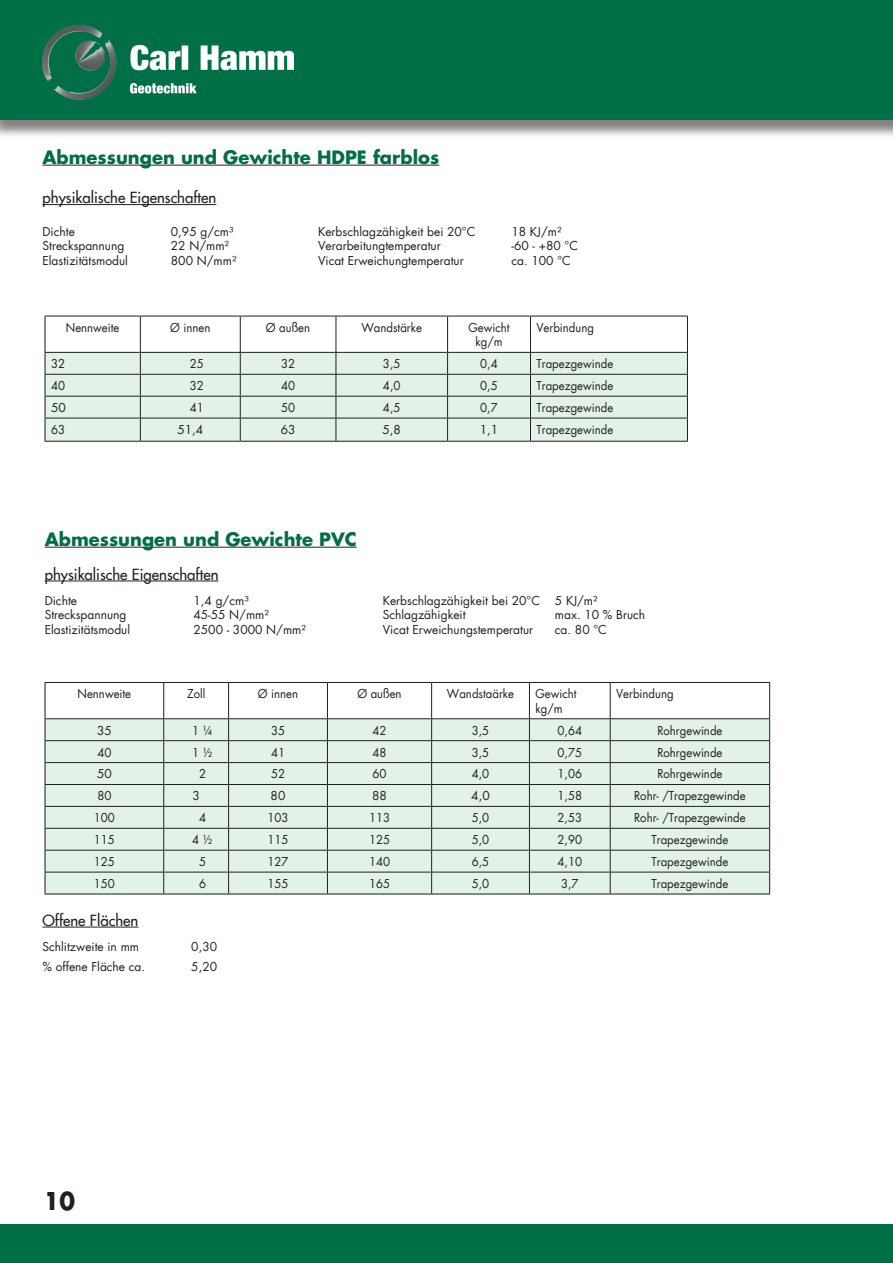
<style>
.page{position:relative;width:893px;height:1263px;background:#fff}
.page>*{position:absolute;margin:0;border:0;box-sizing:border-box;transform-origin:0 0}
.t1{font:700 24px "Futura";color:#231f20;scale:.95 1}
.t2{font:700 18px "Futura";color:#016f45}
.t3{font:15px "Futura";color:#231f20}
.allg__Text{font:12px/14.4px "Futura";color:#231f20;scale:.95 1}
.allg__Text-2{font:12px "Futura";color:#231f20}
</style>
<div class="page">
<div style="left:0;top:2px;width:893px;height:136px;background:#231f20;opacity:.34"></div>
<div style="left:0;top:0;width:893px;height:119px;background:#016f45"></div>
<div style="left:0;top:1225px;width:893px;height:38px;background:#016f45"></div>
<img style="left:43px;top:26px;width:250px;height:74px">
<hr style="left:42px;top:204px;width:174px;height:1px;background:#231f20">
<hr style="left:42px;top:165px;width:397px;height:1px;background:#231f20">
<hr style="left:45px;top:581px;width:174px;height:1px;background:#231f20">
<hr style="left:42px;top:927px;width:96px;height:1px;background:#231f20">
<hr style="left:45px;top:547px;width:312px;height:1px;background:#231f20">
<svg style="left:45px;top:682px;width:725px;height:212px"></svg>
<hr style="left:45px;top:894px;width:119px;height:1px;background:#231f20">
<hr style="left:164px;top:894px;width:65px;height:1px;background:#231f20">
<hr style="left:229px;top:894px;width:98px;height:1px;background:#231f20">
<hr style="left:327px;top:894px;width:105px;height:1px;background:#231f20">
<hr style="left:432px;top:894px;width:97px;height:1px;background:#231f20">
<hr style="left:529px;top:894px;width:81px;height:1px;background:#231f20">
<hr style="left:610px;top:894px;width:160px;height:1px;background:#231f20">
<svg style="left:45px;top:316px;width:643px;height:125px"></svg>
<hr style="left:45px;top:441px;width:95px;height:1px;background:#231f20">
<hr style="left:140px;top:441px;width:100px;height:1px;background:#231f20">
<hr style="left:240px;top:441px;width:96px;height:1px;background:#231f20">
<hr style="left:336px;top:441px;width:112px;height:1px;background:#231f20">
<hr style="left:448px;top:441px;width:82px;height:1px;background:#231f20">
<hr style="left:530px;top:441px;width:158px;height:1px;background:#231f20">
<p class="t2" style="left:42px;top:145px;width:398px">Abmessungen und Gewichte HDPE farblos</p>
<p class="t3" style="left:42px;top:189px;width:175px">physikalische Eigenschaften</p>
<p class="allg__Text-2" style="left:42px;top:224px;width:34px">Dichte</p>
<p class="allg__Text-2" style="left:171px;top:224px;width:64px">0,95 g/cm³</p>
<p class="allg__Text-2" style="left:318px;top:224px;width:159px">Kerbschlagzähigkeit bei 20°C</p>
<p class="allg__Text-2" style="left:511px;top:224px;width:52px">18 KJ/m²</p>
<p class="allg__Text-2" style="left:42px;top:238px;width:83px">Streckspannung</p>
<p class="allg__Text-2" style="left:171px;top:238px;width:60px">22 N/mm²</p>
<p class="allg__Text-2" style="left:318px;top:238px;width:124px">Verarbeitungtemperatur</p>
<p class="allg__Text-2" style="left:511px;top:238px;width:68px">-60 - +80 °C</p>
<p class="allg__Text-2" style="left:42px;top:253px;width:87px">Elastizitätsmodul</p>
<p class="allg__Text-2" style="left:171px;top:253px;width:67px">800 N/mm²</p>
<p class="allg__Text-2" style="left:318px;top:253px;width:147px">Vicat Erweichungtemperatur</p>
<p class="allg__Text-2" style="left:511px;top:253px;width:61px">ca. 100 °C</p>
<p class="allg__Text" style="left:66px;top:320px;width:58px">Nennweite</p>
<p class="allg__Text" style="left:170px;top:320px;width:44px">Ø innen</p>
<p class="allg__Text" style="left:266px;top:320px;width:48px">Ø außen</p>
<p class="allg__Text" style="left:361px;top:320px;width:65px">Wandstärke</p>
<p class="allg__Text" style="left:468px;top:320px;width:45px;text-align:center">Gewicht kg/m</p>
<p class="allg__Text" style="left:536px;top:320px;width:62px">Verbindung</p>
<p class="allg__Text" style="left:51px;top:357px;width:16px">32</p>
<p class="allg__Text" style="left:190px;top:357px;width:16px">25</p>
<p class="allg__Text" style="left:281px;top:357px;width:16px">32</p>
<p class="allg__Text" style="left:383px;top:357px;width:20px">3,5</p>
<p class="allg__Text" style="left:480px;top:357px;width:20px">0,4</p>
<p class="allg__Text" style="left:536px;top:357px;width:82px">Trapezgewinde</p>
<p class="allg__Text" style="left:51px;top:379px;width:16px">40</p>
<p class="allg__Text" style="left:190px;top:379px;width:16px">32</p>
<p class="allg__Text" style="left:281px;top:379px;width:16px">40</p>
<p class="allg__Text" style="left:383px;top:379px;width:20px">4,0</p>
<p class="allg__Text" style="left:480px;top:379px;width:20px">0,5</p>
<p class="allg__Text" style="left:536px;top:379px;width:82px">Trapezgewinde</p>
<p class="allg__Text-2" style="left:51px;top:400px;width:16px">50</p>
<p class="allg__Text" style="left:190px;top:401px;width:16px">41</p>
<p class="allg__Text" style="left:281px;top:401px;width:16px">50</p>
<p class="allg__Text" style="left:383px;top:401px;width:20px">4,5</p>
<p class="allg__Text" style="left:480px;top:401px;width:20px">0,7</p>
<p class="allg__Text" style="left:536px;top:401px;width:82px">Trapezgewinde</p>
<p class="allg__Text" style="left:51px;top:422px;width:16px">63</p>
<p class="allg__Text-2" style="left:177px;top:422px;width:27px">51,4</p>
<p class="allg__Text-2" style="left:281px;top:422px;width:16px">63</p>
<p class="allg__Text-2" style="left:382px;top:422px;width:20px">5,8</p>
<p class="allg__Text-2" style="left:480px;top:422px;width:20px">1,1</p>
<p class="allg__Text" style="left:536px;top:422px;width:82px">Trapezgewinde</p>
<p class="t2" style="left:45px;top:527px;width:313px">Abmessungen und Gewichte PVC</p>
<p class="t3" style="left:45px;top:565px;width:175px">physikalische Eigenschaften</p>
<p class="allg__Text-2" style="left:45px;top:593px;width:34px">Dichte</p>
<p class="allg__Text-2" style="left:193px;top:593px;width:57px">1,4 g/cm³</p>
<p class="allg__Text-2" style="left:383px;top:593px;width:216px">Kerbschlagzähigkeit bei 20°C 5 KJ/m²</p>
<p class="allg__Text-2" style="left:45px;top:607px;width:83px">Streckspannung</p>
<p class="allg__Text-2" style="left:193px;top:607px;width:77px">45-55 N/mm²</p>
<p class="allg__Text-2" style="left:383px;top:607px;width:84px">Schlagzähigkeit</p>
<p class="allg__Text-2" style="left:555px;top:607px;width:92px">max. 10 % Bruch</p>
<p class="allg__Text-2" style="left:45px;top:622px;width:87px">Elastizitätsmodul</p>
<p class="allg__Text-2" style="left:193px;top:622px;width:114px">2500 - 3000 N/mm²</p>
<p class="allg__Text-2" style="left:383px;top:622px;width:152px">Vicat Erweichungstemperatur</p>
<p class="allg__Text-2" style="left:555px;top:622px;width:53px">ca. 80 °C</p>
<p class="allg__Text" style="left:78px;top:687px;width:58px">Nennweite</p>
<p class="allg__Text" style="left:187px;top:687px;width:21px">Zoll</p>
<p class="allg__Text" style="left:258px;top:687px;width:44px">Ø innen</p>
<p class="allg__Text" style="left:357px;top:687px;width:48px">Ø außen</p>
<p class="allg__Text" style="left:447px;top:687px;width:72px">Wandstaärke</p>
<p class="allg__Text" style="left:535px;top:687px;width:45px">Gewicht kg/m</p>
<p class="allg__Text" style="left:616px;top:687px;width:62px">Verbindung</p>
<p class="allg__Text-2" style="left:97px;top:723px;width:16px">35</p>
<p class="allg__Text" style="left:192px;top:723px;width:24px">1 ¼</p>
<p class="allg__Text" style="left:271px;top:723px;width:16px">35</p>
<p class="allg__Text" style="left:372px;top:723px;width:16px">42</p>
<p class="allg__Text" style="left:472px;top:723px;width:20px">3,5</p>
<p class="allg__Text" style="left:557px;top:723px;width:27px">0,64</p>
<p class="allg__Text" style="left:657px;top:723px;width:70px">Rohrgewinde</p>
<p class="allg__Text" style="left:97px;top:745px;width:16px">40</p>
<p class="allg__Text" style="left:192px;top:745px;width:24px">1 ½</p>
<p class="allg__Text" style="left:271px;top:745px;width:16px">41</p>
<p class="allg__Text" style="left:372px;top:745px;width:16px">48</p>
<p class="allg__Text" style="left:472px;top:745px;width:20px">3,5</p>
<p class="allg__Text" style="left:557px;top:745px;width:27px">0,75</p>
<p class="allg__Text" style="left:657px;top:745px;width:70px">Rohrgewinde</p>
<p class="allg__Text-2" style="left:97px;top:766px;width:16px">50</p>
<p class="allg__Text" style="left:199px;top:767px;width:9px">2</p>
<p class="allg__Text" style="left:271px;top:767px;width:16px">52</p>
<p class="allg__Text" style="left:372px;top:767px;width:16px">60</p>
<p class="allg__Text" style="left:472px;top:767px;width:20px">4,0</p>
<p class="allg__Text" style="left:557px;top:767px;width:27px">1,06</p>
<p class="allg__Text" style="left:657px;top:767px;width:70px">Rohrgewinde</p>
<p class="allg__Text" style="left:97px;top:789px;width:16px">80</p>
<p class="allg__Text-2" style="left:192px;top:788px;width:9px">3</p>
<p class="allg__Text-2" style="left:271px;top:788px;width:16px">80</p>
<p class="allg__Text-2" style="left:372px;top:788px;width:16px">88</p>
<p class="allg__Text-2" style="left:471px;top:788px;width:20px">4,0</p>
<p class="allg__Text" style="left:557px;top:789px;width:27px">1,58</p>
<p class="allg__Text" style="left:634px;top:789px;width:119px">Rohr- /Trapezgewinde</p>
<p class="allg__Text" style="left:94px;top:811px;width:24px">100</p>
<p class="allg__Text" style="left:199px;top:811px;width:9px">4</p>
<p class="allg__Text" style="left:267px;top:811px;width:24px">103</p>
<p class="allg__Text" style="left:369px;top:811px;width:24px">113</p>
<p class="allg__Text" style="left:472px;top:811px;width:20px">5,0</p>
<p class="allg__Text" style="left:557px;top:811px;width:27px">2,53</p>
<p class="allg__Text" style="left:634px;top:811px;width:119px">Rohr- /Trapezgewinde</p>
<p class="allg__Text" style="left:94px;top:833px;width:24px">115</p>
<p class="allg__Text" style="left:192px;top:833px;width:24px">4 ½</p>
<p class="allg__Text" style="left:267px;top:833px;width:24px">115</p>
<p class="allg__Text" style="left:369px;top:833px;width:24px">125</p>
<p class="allg__Text" style="left:472px;top:833px;width:20px">5,0</p>
<p class="allg__Text" style="left:557px;top:833px;width:27px">2,90</p>
<p class="allg__Text" style="left:651px;top:833px;width:82px">Trapezgewinde</p>
<p class="allg__Text" style="left:94px;top:855px;width:24px">125</p>
<p class="allg__Text" style="left:199px;top:855px;width:9px">5</p>
<p class="allg__Text" style="left:267px;top:855px;width:24px">127</p>
<p class="allg__Text" style="left:369px;top:855px;width:24px">140</p>
<p class="allg__Text" style="left:472px;top:855px;width:20px">6,5</p>
<p class="allg__Text" style="left:557px;top:855px;width:27px">4,10</p>
<p class="allg__Text" style="left:651px;top:855px;width:82px">Trapezgewinde</p>
<p class="allg__Text" style="left:94px;top:876px;width:24px">150</p>
<p class="allg__Text" style="left:199px;top:876px;width:9px">6</p>
<p class="allg__Text" style="left:267px;top:876px;width:24px">155</p>
<p class="allg__Text" style="left:369px;top:876px;width:24px">165</p>
<p class="allg__Text" style="left:472px;top:876px;width:20px">5,0</p>
<p class="allg__Text" style="left:561px;top:876px;width:20px">3,7</p>
<p class="allg__Text" style="left:651px;top:876px;width:82px">Trapezgewinde</p>
<p class="t3" style="left:42px;top:911px;width:97px">Offene Flächen</p>
<p class="allg__Text-2" style="left:42px;top:939px;width:98px">Schlitzweite in mm</p>
<p class="allg__Text-2" style="left:191px;top:939px;width:27px">0,30</p>
<p class="allg__Text-2" style="left:42px;top:959px;width:104px">% offene Fläche ca.</p>
<p class="allg__Text-2" style="left:191px;top:959px;width:27px">5,20</p>
<h1 class="t1" style="left:44px;top:1184px;width:34px">10</h1>
</div>
